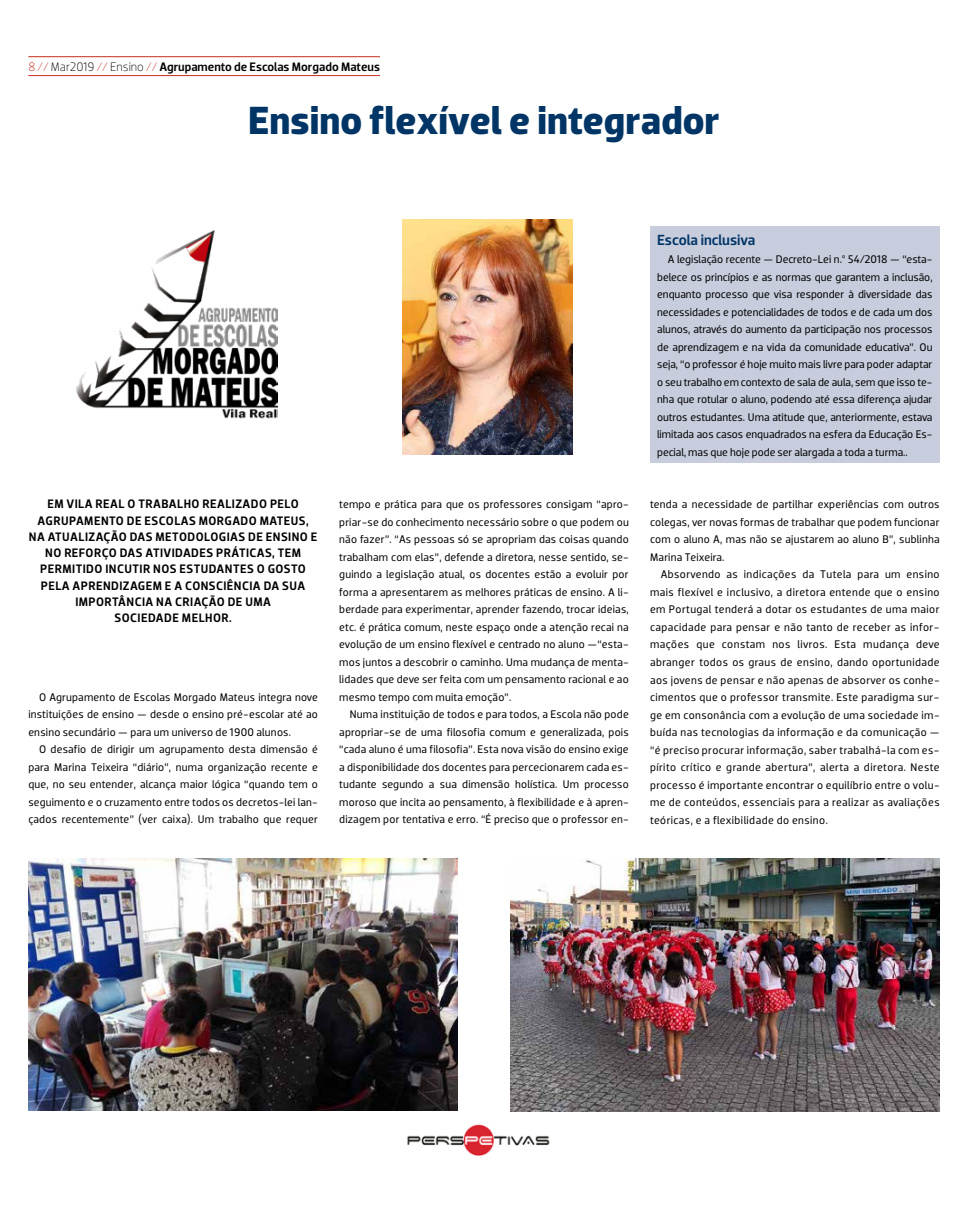
<style>
.page{position:relative;width:968px;height:1205px;background:#fff}
.page>*{position:absolute;margin:0;border:0;box-sizing:border-box;transform-origin:0 0}
.t1{font:700 40px "Dobra";color:#003566}
.t2{font:500 15px "Dobra";color:#003566}
.t3{font:500 12.5px/16.2px "Dobra";letter-spacing:.035em;color:#000;text-align:center}
.t4{font:500 12.5px "Dobra";color:#000}
.t5{font:11.25px/17.5px "Dobra";letter-spacing:.02em;color:#000;text-align:justify}
.s1{font-weight:300;color:#c32f1f}
.s2{font-weight:300}
</style>
<div class="page">
<hr style="left:28px;top:75px;width:352px;height:1px;background:#c32f1f">
<hr style="left:28px;top:56px;width:352px;height:1px;background:#c32f1f">
<img style="left:407px;top:1125px;width:143px;height:31px">
<div style="left:650px;top:227px;width:289px;height:236px;background:#c7cddd"></div>
<img style="left:76px;top:231px;width:201px;height:188px">
<img style="left:403px;top:219px;width:169px;height:235px">
<img style="left:510px;top:858px;width:429px;height:253px">
<img style="left:28px;top:858px;width:429px;height:253px">
<p class="t4" style="left:28px;top:59px;width:353px"><span class="s1">8 //</span> <span class="s2">Mar2019</span> <span class="s1">//</span> <span class="s2">Ensino</span> <span class="s1">//</span> Agrupamento de Escolas Morgado Mateus</p>
<h1 class="t1" style="left:248px;top:97px;width:473px">Ensino flexível e integrador</h1>
<p class="t3" style="left:29px;top:496px;width:290px">EM VILA REAL O TRABALHO REALIZADO PELO AGRUPAMENTO DE ESCOLAS MORGADO MATEUS, NA ATUALIZAÇÃO DAS METODOLOGIAS DE ENSINO E NO REFORÇO DAS ATIVIDADES PRÁTICAS, TEM PERMITIDO INCUTIR NOS ESTUDANTES O GOSTO PELA APRENDIZAGEM E A CONSCIÊNCIA DA SUA IMPORTÂNCIA NA CRIAÇÃO DE UMA<br>SOCIEDADE MELHOR.</p>
<p class="t5" style="left:28px;top:688px;width:291px;text-indent:11px">O Agrupamento de Escolas Morgado Mateus integra nove instituições de ensino — desde o ensino pré-escolar até ao ensino secundário — para um universo de 1900 alunos.</p>
<p class="t5" style="left:28px;top:741px;width:291px;text-indent:11px">O desafio de dirigir um agrupamento desta dimensão é para Marina Teixeira “diário”, numa organização recente e que, no seu entender, alcança maior lógica “quando tem o seguimento e o cruzamento entre todos os decretos-lei lan&shy;çados recentemente” (ver caixa). Um trabalho que requer</p>
<p class="t5" style="left:339px;top:496px;width:291px">tempo e prática para que os professores consigam “apro&shy;priar-se do conhecimento necessário sobre o que podem ou não fazer”. “As pessoas só se apropriam das coisas quando trabalham com elas”, defende a diretora, nesse sentido, se&shy;guindo a legislação atual, os docentes estão a evoluir por forma a apresentarem as melhores práticas de ensino. A li&shy;berdade para experimentar, aprender fazendo, trocar ideias, etc. é prática comum, neste espaço onde a atenção recai na evolução de um ensino flexível e centrado no aluno —“esta&shy;mos juntos a descobrir o caminho. Uma mudança de menta&shy;lidades que deve ser feita com um pensamento racional e ao mesmo tempo com muita emoção”.</p>
<p class="t5" style="left:339px;top:706px;width:291px;text-indent:11px">Numa instituição de todos e para todos, a Escola não pode apropriar-se de uma filosofia comum e generalizada, pois “cada aluno é uma filosofia”. Esta nova visão do ensino exige a disponibilidade dos docentes para percecionarem cada es&shy;tudante segundo a sua dimensão holística. Um processo moroso que incita ao pensamento, à flexibilidade e à apren&shy;dizagem por tentativa e erro. “É preciso que o professor en-</p>
<h2 class="t2" style="left:657px;top:231px;width:99px">Escola inclusiva</h2>
<p class="t5" style="left:657px;top:251px;width:277px;text-indent:11px">A legislação recente — Decreto-Lei n.º 54/2018 — “esta&shy;belece os princípios e as normas que garantem a inclusão, enquanto processo que visa responder à diversidade das necessidades e potencialidades de todos e de cada um dos alunos, através do aumento da participação nos processos de aprendizagem e na vida da comunidade educativa”. Ou seja, “o professor é hoje muito mais livre para poder adaptar o seu trabalho em contexto de sala de aula, sem que isso te&shy;nha que rotular o aluno, podendo até essa diferença ajudar outros estudantes. Uma atitude que, anteriormente, estava limitada aos casos enquadrados na esfera da Educação Es&shy;pecial, mas que hoje pode ser alargada a toda a turma..</p>
<p class="t5" style="left:650px;top:496px;width:291px">tenda a necessidade de partilhar experiências com outros colegas, ver novas formas de trabalhar que podem funcionar com o aluno A, mas não se ajustarem ao aluno B”, sublinha Marina Teixeira.</p>
<p class="t5" style="left:650px;top:566px;width:291px;text-indent:11px">Absorvendo as indicações da Tutela para um ensino mais flexível e inclusivo, a diretora entende que o ensino em Portugal tenderá a dotar os estudantes de uma maior capacidade para pensar e não tanto de receber as infor&shy;mações que constam nos livros. Esta mudança deve abranger todos os graus de ensino, dando oportunidade aos jovens de pensar e não apenas de absorver os conhe&shy;cimentos que o professor transmite. Este paradigma sur&shy;ge em consonância com a evolução de uma sociedade im&shy;buída nas tecnologias da informação e da comunicação — “é preciso procurar informação, saber trabalhá-la com es&shy;pírito crítico e grande abertura”, alerta a diretora. Neste processo é importante encontrar o equilíbrio entre o volu&shy;me de conteúdos, essenciais para a realizar as avaliações teóricas, e a flexibilidade do ensino.</p>
</div>
